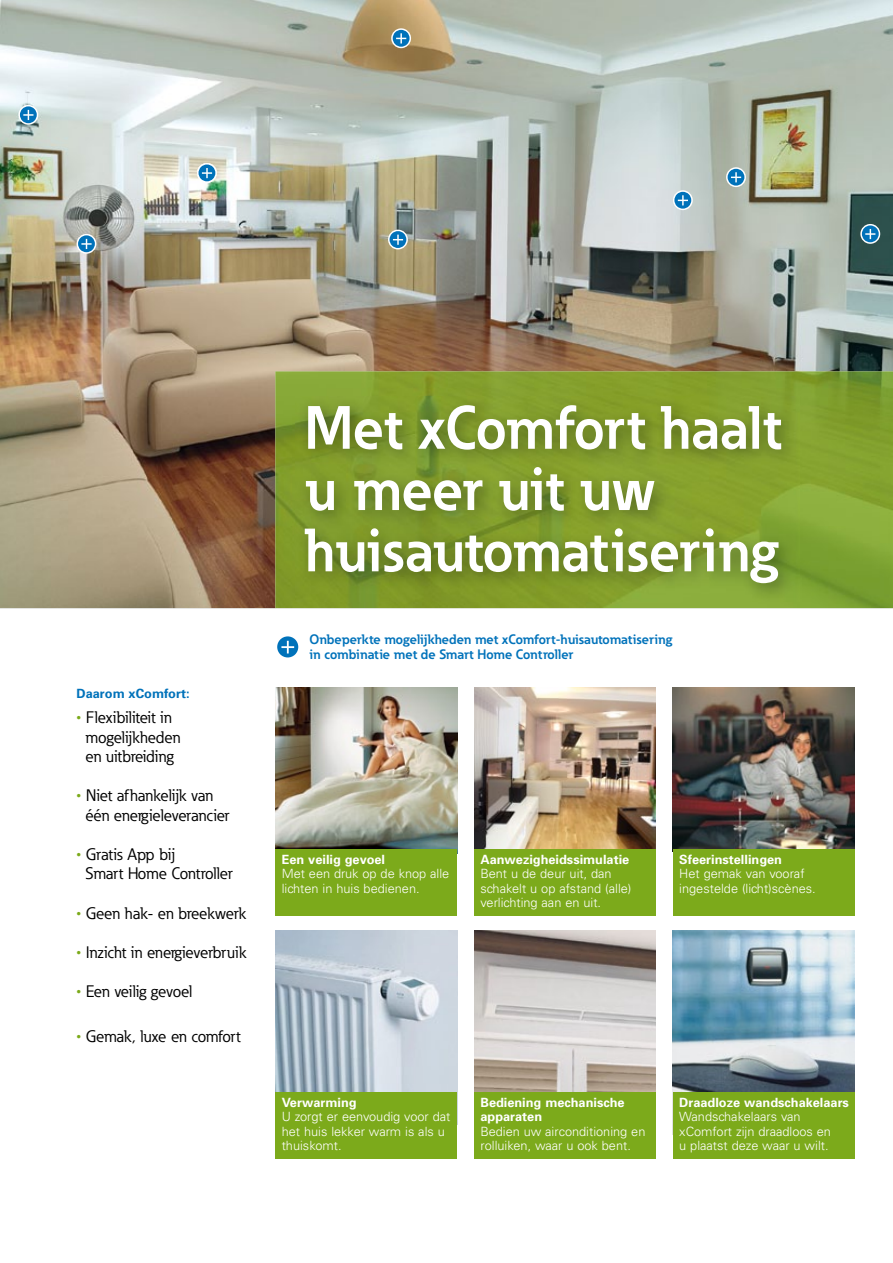
<style>
.page{position:relative;width:893px;height:1263px;background:#fff}
.page>*{position:absolute;margin:0;border:0;box-sizing:border-box;transform-origin:0 0}
.t1{font:700 60.3px/61.2px "Eaton";color:#fff;scale:.95 1}
.t2{font:16.5px/19.5px "Eaton";color:#000}
.t3{font:16.5px "Eaton";letter-spacing:-.02em;color:#000}
.t4{font:700 13.5px/15.1px "Eaton";color:#0072ba}
.t5{font:300 12.75px/14.2px "Univers";color:#fff}
.t6{font:700 12.75px/14.2px "Univers";color:#fff}
.t7{font:700 12.75px "Univers";color:#0072ba}
.s1{color:#7caa1b}
</style>
<div class="page">
<img style="left:0;top:0;width:893px;height:608px">
<svg style="left:860px;top:224px;width:20px;height:20px"></svg>
<svg style="left:77px;top:234px;width:19px;height:20px"></svg>
<svg style="left:391px;top:28px;width:20px;height:20px"></svg>
<svg style="left:18px;top:105px;width:20px;height:20px"></svg>
<svg style="left:197px;top:163px;width:20px;height:20px"></svg>
<svg style="left:388px;top:230px;width:20px;height:19px"></svg>
<svg style="left:673px;top:190px;width:20px;height:20px"></svg>
<svg style="left:726px;top:167px;width:20px;height:20px"></svg>
<img style="left:275px;top:687px;width:182px;height:162px">
<div style="left:275px;top:849px;width:182px;height:67px;background:#7caa1b"></div>
<img style="left:275px;top:930px;width:182px;height:162px">
<div style="left:275px;top:1092px;width:182px;height:67px;background:#7caa1b"></div>
<img style="left:474px;top:687px;width:182px;height:162px">
<div style="left:474px;top:849px;width:182px;height:67px;background:#7caa1b"></div>
<img style="left:474px;top:930px;width:182px;height:162px">
<div style="left:474px;top:1092px;width:182px;height:67px;background:#7caa1b"></div>
<img style="left:673px;top:687px;width:182px;height:162px">
<div style="left:673px;top:849px;width:182px;height:67px;background:#7caa1b"></div>
<img style="left:673px;top:930px;width:182px;height:162px">
<div style="left:673px;top:1092px;width:182px;height:67px;background:#7caa1b"></div>
<img style="left:275px;top:371px;width:618px;height:237px">
<img style="left:295px;top:396px;width:504px;height:205px">
<svg style="left:277px;top:636px;width:22px;height:22px"></svg>
<p class="t7" style="left:77px;top:685px;width:115px">Daarom xComfort:</p>
<p class="t2" style="left:77px;top:708px;width:105px;text-align:center"><span class="s1">•</span> Flexibiliteit in mogelijkheden en uitbreiding</p>
<p class="t2" style="left:86px;top:786px;width:145px;text-indent:-9px"><span class="s1">•</span> Niet afhankelijk van één energieleverancier</p>
<p class="t2" style="left:86px;top:845px;width:148px;text-indent:-9px"><span class="s1">•</span> Gratis App bij<br>Smart Home Controller</p>
<p class="t3" style="left:77px;top:902px;width:171px"><span class="s1">•</span> Geen hak- en breekwerk</p>
<p class="t2" style="left:77px;top:942px;width:171px"><span class="s1">•</span> Inzicht in energieverbruik</p>
<p class="t2" style="left:77px;top:981px;width:117px"><span class="s1">•</span> Een veilig gevoel</p>
<p class="t3" style="left:77px;top:1025px;width:166px"><span class="s1">•</span> Gemak, luxe en comfort</p>
<h1 class="t1" style="left:305px;top:396px;width:503px">Met xComfort haalt u meer uit uw huisautomatisering</h1>
<p class="t4" style="left:309px;top:632px;width:365px">Onbeperkte mogelijkheden met xComfort-huisautomatisering in combinatie met de Smart Home Controller</p>
<p class="t6" style="left:282px;top:852px;width:105px">Een veilig gevoel</p>
<p class="t5" style="left:282px;top:866px;width:169px">Met een druk op de knop alle lichten in huis bedienen.</p>
<p class="t6" style="left:480px;top:852px;width:150px">Aanwezigheidssimulatie</p>
<p class="t5" style="left:480px;top:866px;width:152px">Bent u de deur uit, dan schakelt u op afstand (alle) verlichting aan en uit.</p>
<p class="t6" style="left:679px;top:852px;width:104px">Sfeerinstellingen</p>
<p class="t5" style="left:679px;top:866px;width:138px">Het gemak van vooraf ingestelde (licht)scènes.</p>
<p class="t6" style="left:282px;top:1095px;width:76px">Verwarming</p>
<p class="t5" style="left:282px;top:1109px;width:170px">U zorgt er eenvoudig voor dat het huis lekker warm is als u thuiskomt.</p>
<p class="t6" style="left:480px;top:1095px;width:146px">Bediening mechanische apparaten</p>
<p class="t5" style="left:480px;top:1123px;width:166px">Bedien uw airconditioning en rolluiken, waar u ook bent.</p>
<p class="t6" style="left:679px;top:1095px;width:171px">Draadloze wandschakelaars</p>
<p class="t5" style="left:679px;top:1109px;width:153px">Wandschakelaars van xComfort zijn draadloos en u plaatst deze waar u wilt.</p>
</div>
